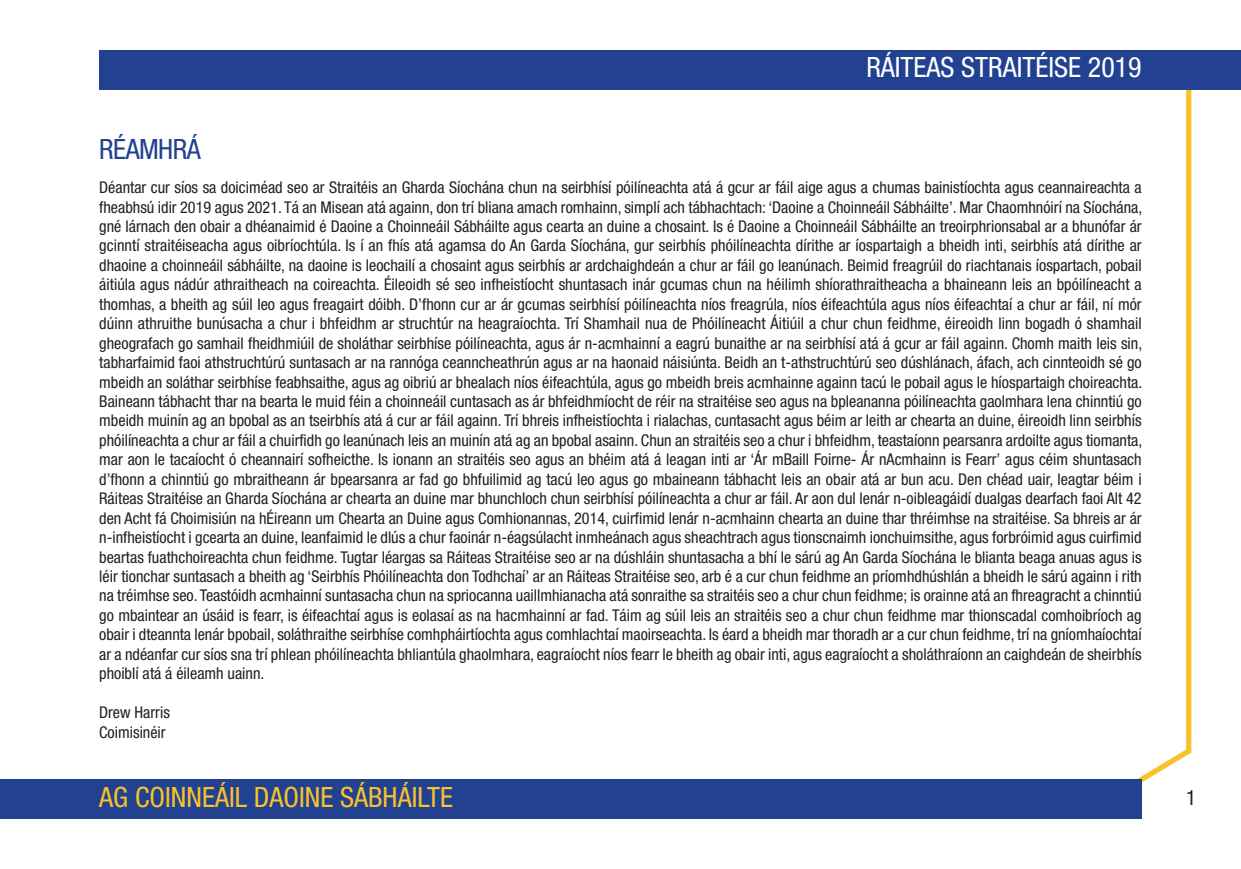
<style>
.page{position:relative;width:1241px;height:869px;background:#fff}
.page>*{position:absolute;margin:0;border:0;box-sizing:border-box;transform-origin:0 0}
.t1{font:condensed 28px "Helvetica Neue";color:#fbc129}
.t2{font:condensed 28px "Helvetica Neue";color:#fff}
.t3{font:condensed 28px "Helvetica Neue";letter-spacing:-.02em;color:#224291}
.t4{font:condensed 21px "Helvetica Neue";color:#231f20}
.t5{font:condensed 16.1px/19.4px "Helvetica Neue";color:#231f20;text-align:justify}
</style>
<div class="page">
<svg style="left:1127px;top:89px;width:66px;height:701px"></svg>
<div style="left:99px;top:50px;width:1141px;height:39px;background:#224291"></div>
<div style="left:0;top:779px;width:1141px;height:40px;background:#224291"></div>
<h1 class="t2" style="left:866px;top:57px;width:277px">RÁITEAS STRAITÉISE 2019</h1>
<h1 class="t3" style="left:99px;top:139px;width:103px">RÉAMHRÁ</h1>
<p class="t5" style="left:99px;top:179px;width:1044px">Déantar cur síos sa doiciméad seo ar Straitéis an Gharda Síochána chun na seirbhísí póilíneachta atá á gcur ar fáil aige agus a chumas bainistíochta agus ceannaireachta a fheabhsú idir 2019 agus 2021. Tá an Misean atá againn, don trí bliana amach romhainn, simplí ach tábhachtach: ‘Daoine a Choinneáil Sábháilte’. Mar Chaomhnóirí na Síochána, gné lárnach den obair a dhéanaimid é Daoine a Choinneáil Sábháilte agus cearta an duine a chosaint. Is é Daoine a Choinneáil Sábháilte an treoirphrionsabal ar a bhunófar ár gcinntí straitéiseacha agus oibríochtúla. Is í an fhís atá agamsa do An Garda Síochána, gur seirbhís phóilíneachta dírithe ar íospartaigh a bheidh inti, seirbhís atá dírithe ar dhaoine a choinneáil sábháilte, na daoine is leochailí a chosaint agus seirbhís ar ardchaighdeán a chur ar fáil go leanúnach. Beimid freagrúil do riachtanais íospartach, pobail áitiúla agus nádúr athraitheach na coireachta. Éileoidh sé seo infheistíocht shuntasach inár gcumas chun na héilimh shíorathraitheacha a bhaineann leis an bpóilíneacht a thomhas, a bheith ag súil leo agus freagairt dóibh. D’fhonn cur ar ár gcumas seirbhísí póilíneachta níos freagrúla, níos éifeachtúla agus níos éifeachtaí a chur ar fáil, ní mór dúinn athruithe bunúsacha a chur i bhfeidhm ar struchtúr na heagraíochta. Trí Shamhail nua de Phóilíneacht Áitiúil a chur chun feidhme, éireoidh linn bogadh ó shamhail gheografach go samhail fheidhmiúil de sholáthar seirbhíse póilíneachta, agus ár n-acmhainní a eagrú bunaithe ar na seirbhísí atá á gcur ar fáil againn. Chomh maith leis sin, tabharfaimid faoi athstruchtúrú suntasach ar na rannóga ceanncheathrún agus ar na haonaid náisiúnta. Beidh an t-athstruchtúrú seo dúshlánach, áfach, ach cinnteoidh sé go mbeidh an soláthar seirbhíse feabhsaithe, agus ag oibriú ar bhealach níos éifeachtúla, agus go mbeidh breis acmhainne againn tacú le pobail agus le híospartaigh choireachta.<br>Baineann tábhacht thar na bearta le muid féin a choinneáil cuntasach as ár bhfeidhmíocht de réir na straitéise seo agus na bpleananna póilíneachta gaolmhara lena chinntiú go mbeidh muinín ag an bpobal as an tseirbhís atá á cur ar fáil againn. Trí bhreis infheistíochta i rialachas, cuntasacht agus béim ar leith ar chearta an duine, éireoidh linn seirbhís phóilíneachta a chur ar fáil a chuirfidh go leanúnach leis an muinín atá ag an bpobal asainn. Chun an straitéis seo a chur i bhfeidhm, teastaíonn pearsanra ardoilte agus tiomanta, mar aon le tacaíocht ó cheannairí sofheicthe. Is ionann an straitéis seo agus an bhéim atá á leagan inti ar ‘Ár mBaill Foirne- Ár nAcmhainn is Fearr’ agus céim shuntasach d’fhonn a chinntiú go mbraitheann ár bpearsanra ar fad go bhfuilimid ag tacú leo agus go mbaineann tábhacht leis an obair atá ar bun acu. Den chéad uair, leagtar béim i Ráiteas Straitéise an Gharda Síochána ar chearta an duine mar bhunchloch chun seirbhísí póilíneachta a chur ar fáil. Ar aon dul lenár n-oibleagáidí dualgas dearfach faoi Alt 42 den Acht fá Choimisiún na hÉireann um Chearta an Duine agus Comhionannas, 2014, cuirfimid lenár n-acmhainn chearta an duine thar thréimhse na straitéise. Sa bhreis ar ár n-infheistíocht i gcearta an duine, leanfaimid le dlús a chur faoinár n-éagsúlacht inmheánach agus sheachtrach agus tionscnaimh ionchuimsithe, agus forbróimid agus cuirfimid beartas fuathchoireachta chun feidhme. Tugtar léargas sa Ráiteas Straitéise seo ar na dúshláin shuntasacha a bhí le sárú ag An Garda Síochána le blianta beaga anuas agus is léir tionchar suntasach a bheith ag ‘Seirbhís Phóilíneachta don Todhchaí’ ar an Ráiteas Straitéise seo, arb é a cur chun feidhme an príomhdhúshlán a bheidh le sárú againn i rith na tréimhse seo. Teastóidh acmhainní suntasacha chun na spriocanna uaillmhianacha atá sonraithe sa straitéis seo a chur chun feidhme; is orainne atá an fhreagracht a chinntiú go mbaintear an úsáid is fearr, is éifeachtaí agus is eolasaí as na hacmhainní ar fad. Táim ag súil leis an straitéis seo a chur chun feidhme mar thionscadal comhoibríoch ag obair i dteannta lenár bpobail, soláthraithe seirbhíse comhpháirtíochta agus comhlachtaí maoirseachta. Is éard a bheidh mar thoradh ar a cur chun feidhme, trí na gníomhaíochtaí ar a ndéanfar cur síos sna trí phlean phóilíneachta bhliantúla ghaolmhara, eagraíocht níos fearr le bheith ag obair inti, agus eagraíocht a sholáthraíonn an caighdeán de sheirbhís phoiblí atá á éileamh uainn.</p>
<p class="t5" style="left:99px;top:703px;width:72px">Drew Harris<br>Coimisinéir</p>
<h1 class="t1" style="left:99px;top:786px;width:355px">AG COINNEÁIL DAOINE SÁBHÁILTE</h1>
<h2 class="t4" style="left:1186px;top:789px;width:12px">1</h2>
</div>
